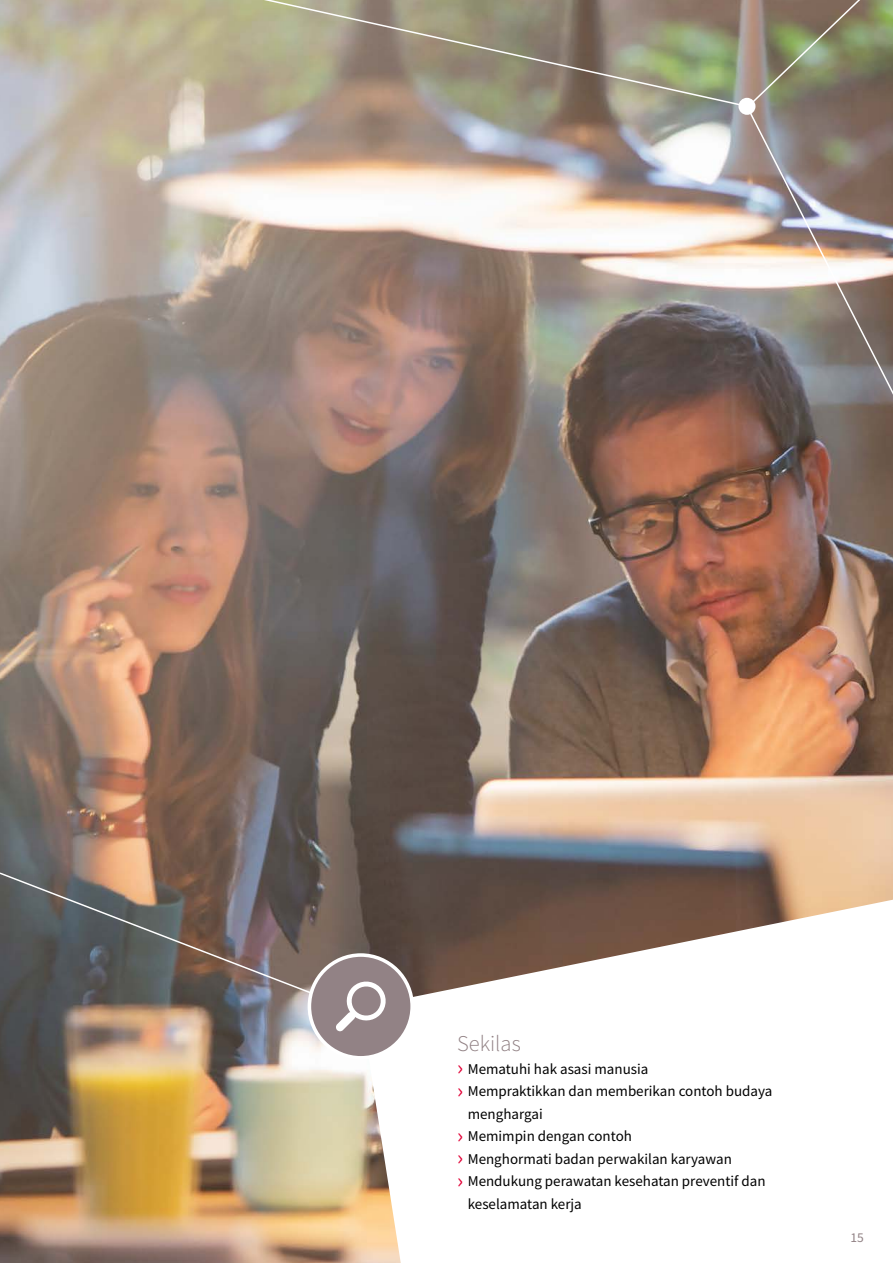
<style>
.page{position:relative;width:893px;height:1263px;background:#fff}
.page>*{position:absolute;margin:0;border:0;box-sizing:border-box;transform-origin:0 0}
.t1{font:300 22.5px "Source Sans Pro";color:#928285}
.t2{font:15px "Source Sans Pro";color:#000}
.t3{font:13.5px "Source Sans Pro";color:#928285}
.s1{font-size:22.5px;color:#e20036}
</style>
<div class="page">
<img style="left:0;top:0;width:893px;height:1263px">
<svg style="left:0;top:871px;width:363px;height:143px;background:#6b635f"></svg>
<img style="left:208px;top:0;width:685px;height:420px">
<svg style="left:746px;top:0;width:146px;height:108px;background:#868167"></svg>
<div style="left:738px;top:98px;width:17px;height:17px;background:#fff;border-radius:50%"></div>
<svg style="left:361px;top:900px;width:532px;height:363px"></svg>
<div style="left:309px;top:955px;width:103px;height:103px;background:#928285;border-radius:50%"></div>
<div style="left:308px;top:953px;width:106px;height:106px;border:4px solid #fff;border-radius:50%"></div>
<svg style="left:336px;top:981px;width:50px;height:51px"></svg>
<h1 class="t1" style="left:457px;top:1030px;width:65px">Sekilas</h1>
<p class="t2" style="left:457px;top:1059px;width:193px"><span class="s1">›</span> Mematuhi hak asasi manusia</p>
<p class="t2" style="left:457px;top:1082px;width:317px"><span class="s1">›</span> Mempraktikkan dan memberikan contoh budaya</p>
<p class="t2" style="left:468px;top:1104px;width:76px">menghargai</p>
<p class="t2" style="left:457px;top:1127px;width:176px"><span class="s1">›</span> Memimpin dengan contoh</p>
<p class="t2" style="left:457px;top:1149px;width:276px"><span class="s1">›</span> Menghormati badan perwakilan karyawan</p>
<p class="t2" style="left:457px;top:1172px;width:310px"><span class="s1">›</span> Mendukung perawatan kesehatan preventif dan</p>
<p class="t2" style="left:468px;top:1194px;width:116px">keselamatan kerja</p>
<p class="t3" style="left:850px;top:1229px;width:15px">15</p>
</div>
